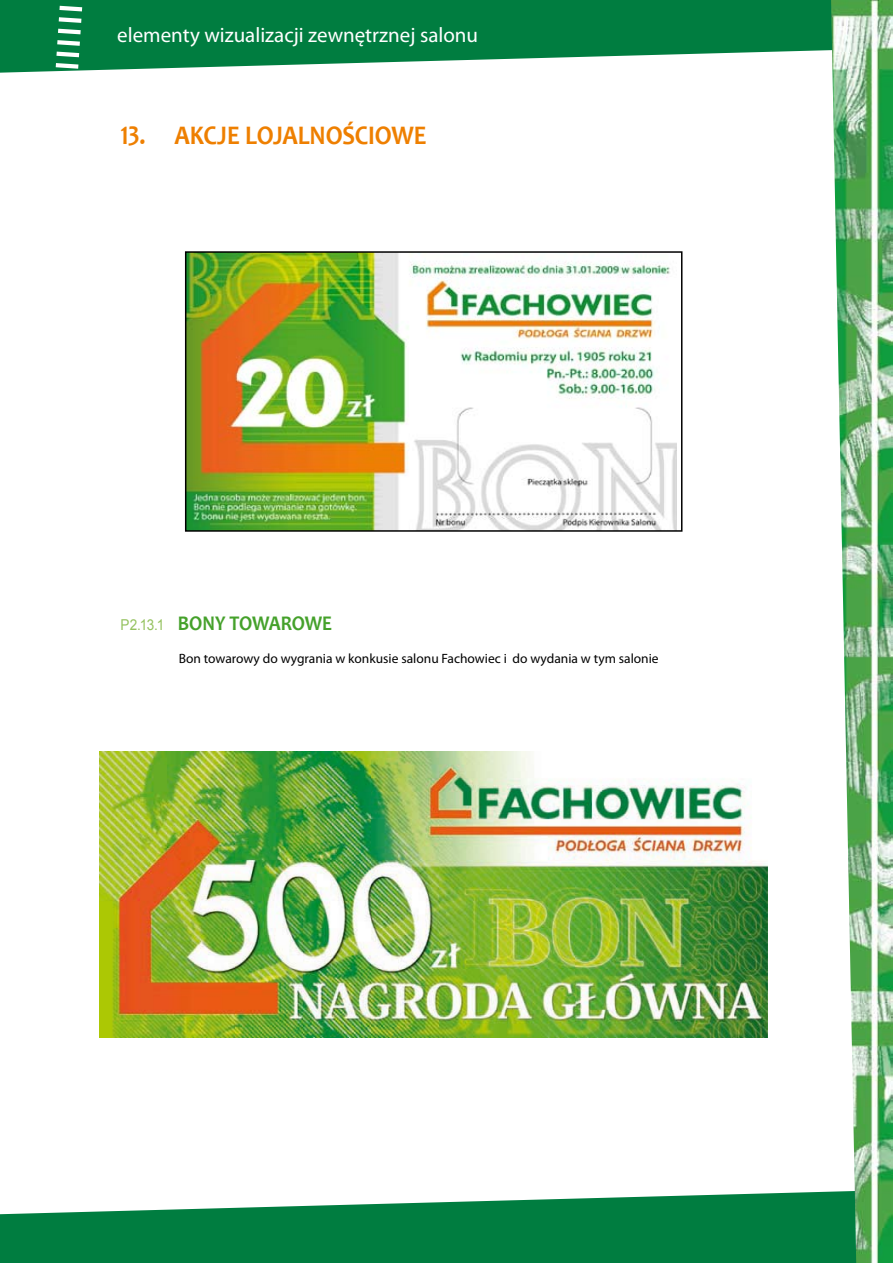
<style>
.page{position:relative;width:893px;height:1263px;background:#fff}
.page>*{position:absolute;margin:0;border:0;box-sizing:border-box;transform-origin:0 0}
.t1{font:700 27px "Candara";letter-spacing:-.005em;color:#ee7f00;scale:.9 1}
.t2{font:21px "Myriad Pro";color:#fff}
.t3{font:700 21px "Candara";letter-spacing:-.005em;color:#45a12b;scale:.9 1}
.t4{font:13.5px "Myriad Pro";color:#000}
.s1{font-family:"Arial";font-weight:400;font-size:15px;color:#95c260}
</style>
<div class="page">
<svg style="left:0;top:1191px;width:831px;height:72px;fill:#007d40"></svg>
<svg style="left:0;top:0;width:831px;height:73px;fill:#007d40"></svg>
<svg style="left:50px;top:0;width:37px;height:73px"></svg>
<img style="left:831px;top:0;width:62px;height:1263px">
<img style="left:188px;top:254px;width:488px;height:275px">
<div style="left:185px;top:251px;width:497px;height:281px;border:2px solid #000"></div>
<img style="left:100px;top:751px;width:667px;height:286px">
<h2 class="t2" style="left:117px;top:22px;width:362px">elementy wizualizacji zewnętrznej salonu</h2>
<h1 class="t1" style="left:120px;top:119px;width:342px">13. AKCJE LOJALNOŚCIOWE</h1>
<h2 class="t3" style="left:120px;top:611px;width:237px"><span class="s1">P2.13.1</span> BONY TOWAROWE</h2>
<p class="t4" style="left:179px;top:651px;width:481px">Bon towarowy do wygrania w konkusie salonu Fachowiec i do wydania w tym salonie</p>
</div>
